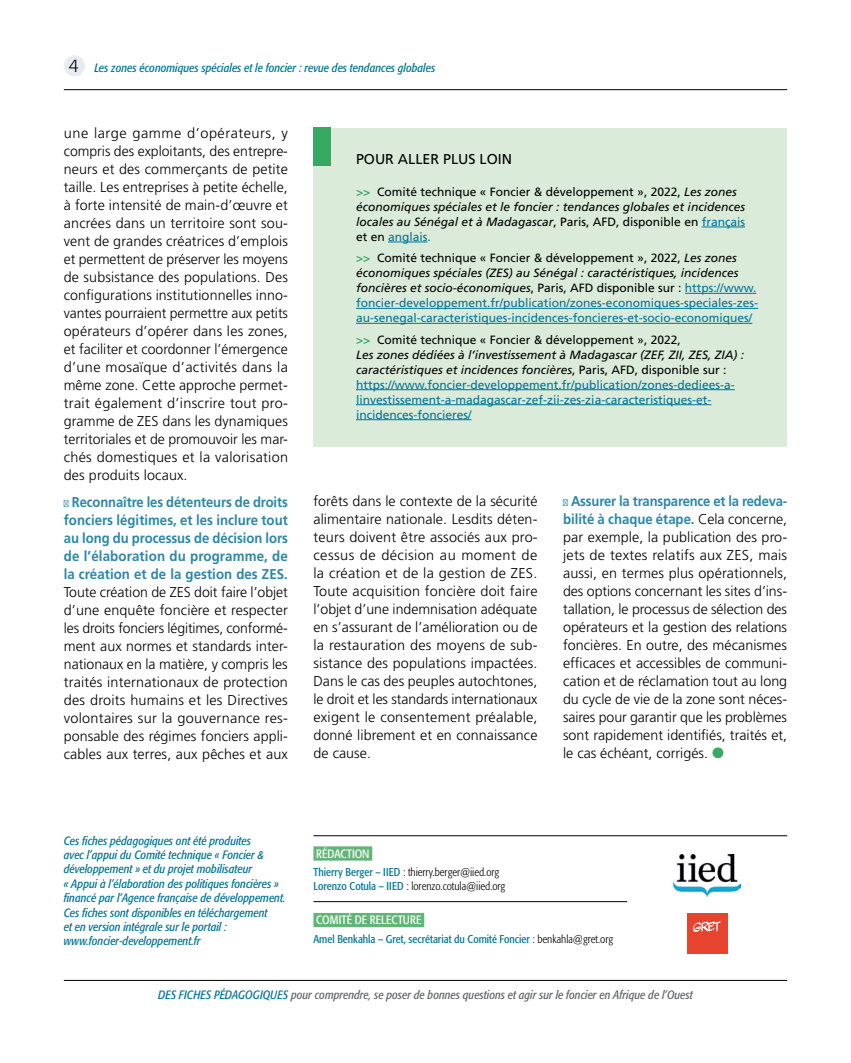
<style>
.page{position:relative;width:851px;height:1063px;background:#fff}
.page>*{position:absolute;margin:0;border:0;box-sizing:border-box;transform-origin:0 0}
.t1{font:300 18px "Formata";color:#000}
.t2{font:300 14.25px/18px "Frutiger LT Std";letter-spacing:.005em;color:#000;text-align:justify}
.t3{font:700 14.25px/18px "Frutiger LT Std";letter-spacing:.005em;color:#2b87a7;text-align:justify;scale:.91 1}
.t4{font:14.25px "Frutiger LT Std";color:#000}
.t5{font:12px/15px "Frutiger LT Std";color:#007496}
.t6{font:italic condensed 12px/14.4px "Formata";color:#007496}
.t7{font:italic 12px/15px "Frutiger LT Std";color:#000}
.t8{font:italic condensed 12px "Formata";color:#646567}
.t9{font:condensed 12px "Formata";color:#fff}
.t10{font:300 condensed 11.25px/13.5px "Formata";color:#000}
.t11{font:condensed 11.25px "Formata";color:#007496}
.s1{font-weight:700;font-style:normal;color:#38a962}
.s2{font-style:normal}
.s3{font-style:normal;color:#007496}
.s4{font-weight:700;color:#38a962}
.s5{color:#000}
.s6{font-style:italic;color:#000}
.s7{color:#2b87a7}
.s8{font-weight:700;color:#2b87a7}
.s9{color:#38a962}
.s10{font-weight:400;color:#007496}
.s11{font-weight:300;color:#000}
.s12{color:#007496}
</style>
<div class="page">
<div style="left:313px;top:128px;width:474px;height:318px;background:#daebda"></div>
<hr style="left:701px;top:227px;width:44px;height:1px;background:#007496">
<hr style="left:388px;top:242px;width:39px;height:1px;background:#007496">
<hr style="left:684px;top:293px;width:72px;height:1px;background:#007496">
<hr style="left:356px;top:308px;width:402px;height:1px;background:#007496">
<hr style="left:356px;top:323px;width:396px;height:1px;background:#007496">
<hr style="left:356px;top:389px;width:378px;height:1px;background:#007496">
<hr style="left:356px;top:404px;width:355px;height:1px;background:#007496">
<hr style="left:356px;top:419px;width:115px;height:1px;background:#007496">
<div style="left:313px;top:128px;width:17px;height:38px;background:#38a962"></div>
<div style="left:64px;top:55px;width:21px;height:21px;background:#e6ecf1;border-radius:50%"></div>
<hr style="left:64px;top:89px;width:723px;height:1px;background:#000">
<hr style="left:64px;top:980px;width:723px;height:1px;background:#000">
<div style="left:313px;top:913px;width:111px;height:14px;background:#62b576"></div>
<div style="left:313px;top:846px;width:59px;height:15px;background:#62b576"></div>
<hr style="left:313px;top:901px;width:314px;height:1px;background:#000">
<hr style="left:313px;top:835px;width:474px;height:1px;background:#000">
<div style="left:686px;top:913px;width:41px;height:40px;background:#e6442e"></div>
<svg style="left:693px;top:921px;width:28px;height:11px"></svg>
<img style="left:673px;top:854px;width:67px;height:42px">
<p class="t1" style="left:68px;top:55px;width:12px">4</p>
<p class="t6" style="left:94px;top:61px;width:342px">Les zones économiques spéciales et le foncier : revue des tendances globales</p>
<p class="t2" style="left:64px;top:125px;width:226px">une large gamme d’opérateurs, y compris des exploitants, des entrepre&shy;neurs et des commerçants de petite taille. Les entreprises à petite échelle, à forte intensité de main-d’œuvre et ancrées dans un territoire sont sou&shy;vent de grandes créatrices d’emplois et permettent de préserver les moyens de subsistance des populations. Des configurations institutionnelles inno&shy;vantes pourraient permettre aux petits opérateurs d’opérer dans les zones, et faciliter et coordonner l’émergence d’une mosaïque d’activités dans la même zone. Cette approche permet&shy;trait également d’inscrire tout pro&shy;gramme de ZES dans les dynamiques territoriales et de promouvoir les mar&shy;chés domestiques et la valorisation des produits locaux.</p>
<p class="t3" style="left:64px;top:493px;width:248px">● Reconnaître les détenteurs de droits fonciers légitimes, et les inclure tout au long du processus de décision lors de l’élaboration du programme, de la création et de la gestion des ZES.</p>
<p class="t2" style="left:64px;top:583px;width:226px">Toute création de ZES doit faire l’objet d’une enquête foncière et respecter les droits fonciers légitimes, conformé&shy;ment aux normes et standards inter&shy;nationaux en la matière, y compris les traités internationaux de protection des droits humains et les Directives volontaires sur la gouvernance res&shy;ponsable des régimes fonciers appli&shy;cables aux terres, aux pêches et aux</p>
<p class="t4" style="left:356px;top:150px;width:157px">POUR ALLER PLUS LOIN</p>
<p class="t7" style="left:356px;top:184px;width:390px"><span class="s1">&gt;&gt;</span> <span class="s2">Comité technique « Foncier &amp; développement », 2022,</span> Les zones économiques spéciales et le foncier : tendances globales et incidences locales au Sénégal et à Madagascar<span class="s2">, Paris, AFD, disponible en</span> <span class="s3">français </span><span class="s2">et en</span> <span class="s3">anglais.</span></p>
<p class="t5" style="left:356px;top:251px;width:403px"><span class="s4">&gt;&gt;</span> <span class="s5">Comité technique « Foncier &amp; développement », 2022,</span> <span class="s6">Les zones économiques spéciales (ZES) au Sénégal : caractéristiques, incidences foncières et socio-économiques</span><span class="s5">, Paris, AFD disponible sur :</span> https://www. foncier-developpement.fr/publication/zones-economiques-speciales-zes&shy;au-senegal-caracteristiques-incidences-foncieres-et-socio-economiques/</p>
<p class="t5" style="left:356px;top:332px;width:389px"><span class="s4">&gt;&gt;</span> <span class="s5">Comité technique « Foncier &amp; développement », 2022,<br></span><span class="s6">Les zones dédiées à l’investissement à Madagascar (ZEF, ZII, ZES, ZIA) : caractéristiques et incidences foncières</span><span class="s5">, Paris, AFD, disponible sur : </span>https://www.foncier-developpement.fr/publication/zones-dediees-a&shy;linvestissement-a-madagascar-zef-zii-zes-zia-caracteristiques-et&shy;incidences-foncieres/</p>
<p class="t2" style="left:313px;top:493px;width:226px">forêts dans le contexte de la sécurité alimentaire nationale. Lesdits déten&shy;teurs doivent être associés aux pro&shy;cessus de décision au moment de la création et de la gestion de ZES.<br>Toute acquisition foncière doit faire l’objet d’une indemnisation adéquate en s’assurant de l’amélioration ou de la restauration des moyens de sub&shy;sistance des populations impactées.<br>Dans le cas des peuples autochtones, le droit et les standards internationaux exigent le consentement préalable, donné librement et en connaissance de cause.</p>
<p class="t2" style="left:563px;top:493px;width:226px"><span class="s7">●</span> <span class="s8">Assurer la transparence et la redeva&shy;bilité à chaque étape.</span> Cela concerne, par exemple, la publication des pro&shy;jets de textes relatifs aux ZES, mais aussi, en termes plus opérationnels, des options concernant les sites d’ins&shy;tallation, le processus de sélection des opérateurs et la gestion des relations foncières. En outre, des mécanismes efficaces et accessibles de communi&shy;cation et de réclamation tout au long du cycle de vie de la zone sont néces&shy;saires pour garantir que les problèmes sont rapidement identifiés, traités et, le cas échéant, corrigés. <span class="s9">●</span></p>
<p class="t6" style="left:64px;top:833px;width:223px">Ces fiches pédagogiques ont été produites<br>avec l’appui du Comité technique « Foncier &amp; développement » et du projet mobilisateur<br>« Appui à l’élaboration des politiques foncières » financé par l’Agence française de développement.<br>Ces fiches sont disponibles en téléchargement<br>et en version intégrale sur le portail : www.foncier-developpement.fr</p>
<p class="t9" style="left:316px;top:846px;width:55px">RÉDACTION</p>
<p class="t10" style="left:313px;top:865px;width:193px"><span class="s10">Thierry Berger – IIED</span> : thierry.berger@iied.org<br><span class="s10">Lorenzo Cotula – IIED</span> : lorenzo.cotula@iied.org</p>
<p class="t9" style="left:316px;top:913px;width:107px">COMITÉ DE RELECTURE</p>
<p class="t11" style="left:313px;top:932px;width:301px">Amel Benkahla – Gret, secrétariat du Comité Foncier <span class="s11">: benkahla@gret.org</span></p>
<p class="t8" style="left:158px;top:988px;width:536px"><span class="s12">DES FICHES PÉDAGOGIQUES</span> pour comprendre, se poser de bonnes questions et agir sur le foncier en Afrique de l’Ouest</p>
</div>
